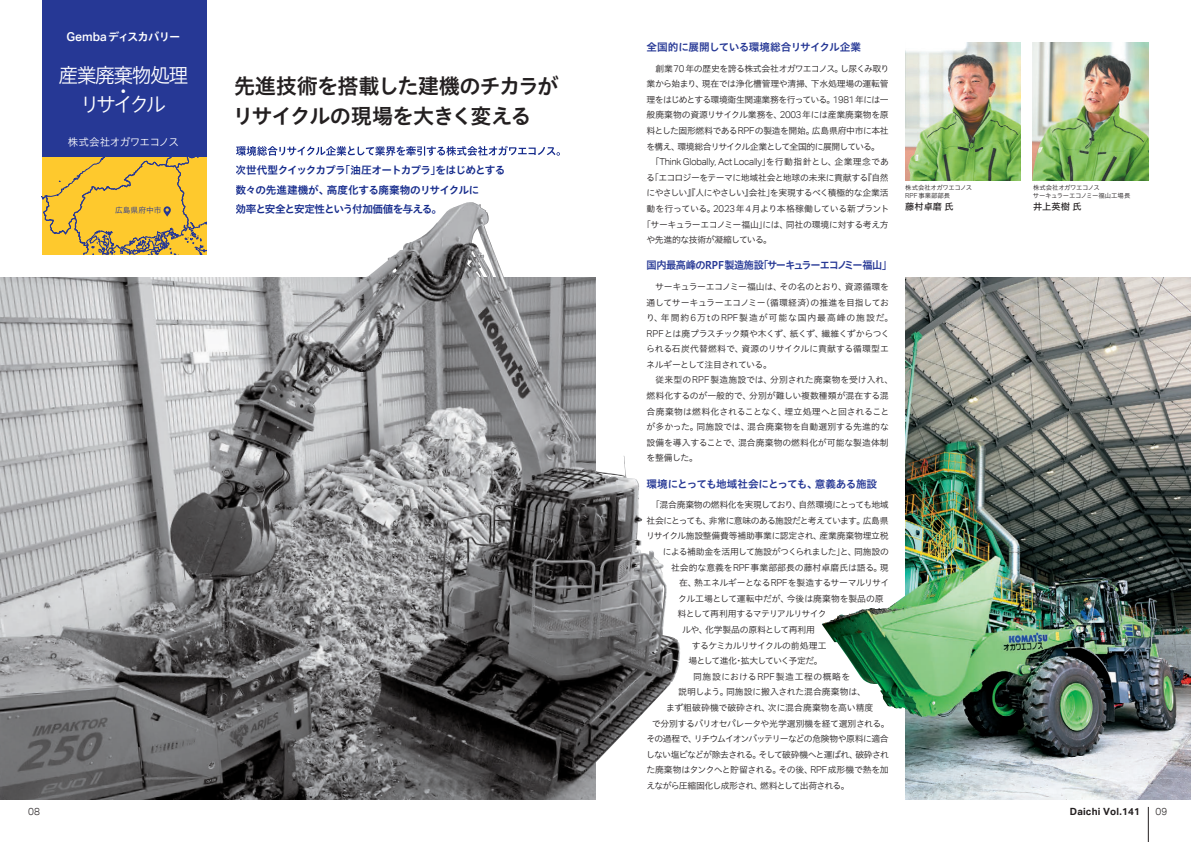
<style>
.page{position:relative;width:1191px;height:842px;background:#fff}
.page>*{position:absolute;margin:0;border:0;box-sizing:border-box;transform-origin:0 0}
.t1{font:21.3px/29.4px "Hiragino UD Sans Std W6";letter-spacing:-.04em;color:#231f20}
.t2{font:20.6px/15.8px "Hiragino UD Sans Std W3";letter-spacing:-.08em;color:#fff;text-align:center}
.t3{font:11.3px "Hiragino UD Sans Std W6";letter-spacing:-.075em;color:#fff}
.t4{font:10.6px/19.5px "Hiragino UD Sans Std W6";letter-spacing:-.065em;color:#152b8c}
.t5{font:10.6px "Hiragino UD Sans Std W6";letter-spacing:-.05em;color:#263895}
.t6{font:10.6px "Hiragino UD Sans Std W6";letter-spacing:-.05em;color:#263895;scale:.96 1}
.t7{font:10.6px "Hiragino UD Sans Std W3";letter-spacing:-.06em;color:#fff}
.t8{font:700 9.9px "Aktiv Grotesk Corp";letter-spacing:.02em;color:#231f20}
.t9{font:300 9.9px "Aktiv Grotesk Corp";color:#231f20}
.t10{font:300 9.6px "Aktiv Grotesk Corp";letter-spacing:-.03em;color:#231f20}
.t11{font:9.2px "Hiragino UD Sans Std W5";color:#231f20}
.t12{font:8.9px/15.6px "Hiragino UD Sans Std W3";letter-spacing:-.035em;color:#231f20;text-align:justify}
.t13{font:8.9px/15.6px "Hiragino UD Sans Std W3";letter-spacing:-.01em;color:#231f20}
.t14{font:8.9px "Hiragino UD Sans Std W3";letter-spacing:-.06em;color:#231f20}
.t15{font:8.9px "Hiragino UD Sans Std W3";letter-spacing:-.075em;color:#231f20}
.t16{font:8.9px "Hiragino UD Sans Std W3";letter-spacing:-.085em;color:#231f20}
.t17{font:8.9px "Hiragino UD Sans Std W3";letter-spacing:-.08em;color:#231f20}
.t18{font:8.9px "Hiragino UD Sans Std W3";letter-spacing:-.055em;color:#231f20}
.t19{font:8.9px "Hiragino UD Sans Std W3";letter-spacing:.005em;color:#231f20}
.t20{font:8.9px "Hiragino UD Sans Std W3";letter-spacing:-.005em;color:#231f20}
.t21{font:8.9px "Hiragino UD Sans Std W3";letter-spacing:-.015em;color:#231f20}
.t22{font:8.9px "Hiragino UD Sans Std W3";letter-spacing:-.07em;color:#231f20}
.t23{font:8.9px "Hiragino UD Sans Std W3";letter-spacing:.05em;color:#231f20}
.t24{font:8.9px "Hiragino UD Sans Std W3";letter-spacing:-.1em;color:#231f20}
.t25{font:7.8px "Hiragino UD Sans Std W3";color:#263895}
.t26{font:6.4px/8.2px "Hiragino UD Sans Std W3";letter-spacing:-.055em;color:#231f20}
.t27{font:6.4px/8.1px "Hiragino UD Sans Std W3";letter-spacing:-.015em;color:#231f20}
.s1{font-family:"Aktiv Grotesk Corp";font-weight:500;font-size:12.2px}
.s2{font-family:"Aktiv Grotesk Corp";font-weight:300;font-size:9.6px}
.s3{font-family:"Hiragino UD Sans Std W3";font-weight:400;font-size:8.9px}
.s4{font-family:"Aktiv Grotesk Corp";font-weight:300;font-size:6.9px}
</style>
<div class="page">
<img style="left:0;top:277px;width:595px;height:522px">
<img style="left:320px;top:202px;width:360px;height:573px">
<hr style="left:1148px;top:807px;width:1px;height:35px;background:#231f20">
<div style="left:42px;top:0;width:165px;height:253px;background:#263895"></div>
<svg style="left:42px;top:158px;width:165px;height:97px"></svg>
<svg style="left:236px;top:146px;width:324px;height:10px"></svg>
<img style="left:1032px;top:42px;width:116px;height:138px">
<img style="left:905px;top:42px;width:115px;height:138px">
<img style="left:905px;top:277px;width:286px;height:522px">
<img style="left:821px;top:586px;width:106px;height:130px">
<p class="t3" style="left:66px;top:28px;width:115px"><span class="s1">Gemba</span>ディスカバリー</p>
<h2 class="t2" style="left:59px;top:66px;width:131px">産業廃棄物処理・</h2>
<h2 class="t2" style="left:80px;top:95px;width:87px">リサイクル</h2>
<p class="t7" style="left:68px;top:134px;width:112px">株式会社オガワエコノス</p>
<p class="t25" style="left:115px;top:204px;width:48px">広島県府中市</p>
<h1 class="t1" style="left:232px;top:70px;width:328px">先進技術を搭載した建機のチカラがリサイクルの現場を大きく変える</h1>
<p class="t4" style="left:236px;top:160px;width:271px">次世代型クイックカプラ「油圧オートカプラ」をはじめとする数々の先進建機が、高度化する廃棄物のリサイクルに<br>効率と安全と安定性という付加価値を与える。</p>
<p class="t5" style="left:646px;top:39px;width:216px">全国的に展開している環境総合リサイクル企業</p>
<p class="t12" style="left:646px;top:60px;width:244px;text-indent:9px">創業<span class="s2">70</span>年の歴史を誇る株式会社オガワエコノス。し尿くみ取り業から始まり、現在では浄化槽管理や清掃、下水処理場の運転管理をはじめとする環境衛生関連業務を行っている。<span class="s2">1981</span>年には一般廃棄物の資源リサイクル業務を、<span class="s2">2003</span>年には産業廃棄物を原料とした固形燃料である<span class="s2">RPF</span>の製造を開始。広島県府中市に本社を構え、環境総合リサイクル企業として全国的に展開している。</p>
<p class="t10" style="left:646px;top:156px;width:244px"><span class="s3">　「</span>Think Globally, Act Locally<span class="s3">」を行動指針とし、企業理念であ</span></p>
<p class="t12" style="left:646px;top:169px;width:244px">る「エコロジーをテーマに地域社会と地球の未来に貢献する『自然</p>
<p class="t15" style="left:646px;top:186px;width:244px">にやさしい』『人にやさしい』会社」を実現するべく積極的な企業活</p>
<p class="t12" style="left:646px;top:200px;width:244px">動を行っている。<span class="s2">2023</span>年<span class="s2">4</span>月より本格稼働している新プラント</p>
<p class="t12" style="left:642px;top:216px;width:248px">「サーキュラーエコノミー福山」には、同社の環境に対する考え方</p>
<p class="t12" style="left:646px;top:231px;width:127px">や先進的な技術が凝縮している。</p>
<p class="t6" style="left:646px;top:257px;width:257px">国内最高峰のRPF製造施設「サーキュラーエコノミー福山」</p>
<p class="t13" style="left:646px;top:278px;width:249px">　サーキュラーエコノミー福山は、その名のとおり、資源循環を通してサーキュラーエコノミー（循環経済）の推進を目指しており、年間約<span class="s2">6</span>万<span class="s2">t</span>の<span class="s2">RPF</span>製造が可能な国内最高峰の施設だ。<br><span class="s2">RPF</span>とは廃プラスチック類や木くず、紙くず、繊維くずからつくられる石炭代替燃料で、資源のリサイクルに貢献する循環型エネルギーとして注目されている。<br>　従来型の<span class="s2">RPF</span>製造施設では、分別された廃棄物を受け入れ、燃料化するのが一般的で、分別が難しい複数種類が混在する混合廃棄物は燃料化されることなく、埋立処理へと回されることが多かった。同施設では、混合廃棄物を自動選別する先進的な設備を導入することで、混合廃棄物の燃料化が可能な製造体制を整備した。</p>
<p class="t5" style="left:646px;top:475px;width:232px">環境にとっても地域社会にとっても、意義ある施設</p>
<p class="t18" style="left:651px;top:498px;width:239px">「混合廃棄物の燃料化を実現しており、自然環境にとっても地域</p>
<p class="t15" style="left:646px;top:514px;width:243px">社会にとっても、非常に意味のある施設だと考えています。広島県</p>
<p class="t12" style="left:646px;top:528px;width:244px">リサイクル施設整備費等補助事業に認定され、産業廃棄物埋立税</p>
<p class="t14" style="left:663px;top:545px;width:228px">による補助金を活用して施設がつくられました」と、同施設の</p>
<p class="t19" style="left:671px;top:560px;width:219px">社会的な意義を<span class="s2">RPF</span>事業部部長の藤村卓磨氏は語る。現</p>
<p class="t14" style="left:679px;top:576px;width:212px">在、熱エネルギーとなる<span class="s2">RPF</span>を製造するサーマルリサイ</p>
<p class="t20" style="left:678px;top:592px;width:207px">クル工場として運転中だが、今後は廃棄物を製品の原</p>
<p class="t22" style="left:677px;top:607px;width:151px">料として再利用するマテリアルリサイク</p>
<p class="t12" style="left:682px;top:621px;width:134px">ルや、化学製品の原料として再利用</p>
<p class="t14" style="left:692px;top:638px;width:136px">するケミカルリサイクルの前処理工</p>
<p class="t24" style="left:688px;top:654px;width:136px">場として進化・拡大していく予定だ。</p>
<p class="t23" style="left:693px;top:670px;width:158px">同施設における<span class="s2">RPF</span>製造工程の概略を</p>
<p class="t21" style="left:678px;top:685px;width:189px">説明しよう。同施設に搬入された混合廃棄物は、</p>
<p class="t13" style="left:666px;top:699px;width:209px">まず粗破砕機で破砕され、次に混合廃棄物を高い精度</p>
<p class="t12" style="left:652px;top:715px;width:239px">で分別するバリオセパレータや光学選別機を経て選別される。</p>
<p class="t16" style="left:646px;top:732px;width:244px">その過程で、リチウムイオンバッテリーなどの危険物や原料に適合</p>
<p class="t17" style="left:646px;top:748px;width:244px">しない塩ビなどが除去される。そして破砕機へと運ばれ、破砕され</p>
<p class="t12" style="left:646px;top:762px;width:244px">た廃棄物はタンクへと貯留される。その後、<span class="s2">RPF</span>成形機で熱を加</p>
<p class="t16" style="left:646px;top:779px;width:205px">えながら圧縮固化し成形され、燃料として出荷される。</p>
<p class="t27" style="left:905px;top:183px;width:68px">株式会社オガワエコノス<br><span class="s4">RPF</span>事業部部長</p>
<p class="t11" style="left:905px;top:199px;width:50px">藤村卓磨 氏</p>
<p class="t26" style="left:1032px;top:183px;width:99px">株式会社オガワエコノス<br>サーキュラーエコノミー福山工場長</p>
<p class="t11" style="left:1033px;top:199px;width:50px">井上英樹 氏</p>
<p class="t9" style="left:28px;top:805px;width:13px">08</p>
<p class="t8" style="left:1069px;top:805px;width:72px">Daichi Vol.141</p>
<p class="t9" style="left:1155px;top:805px;width:13px">09</p>
</div>
